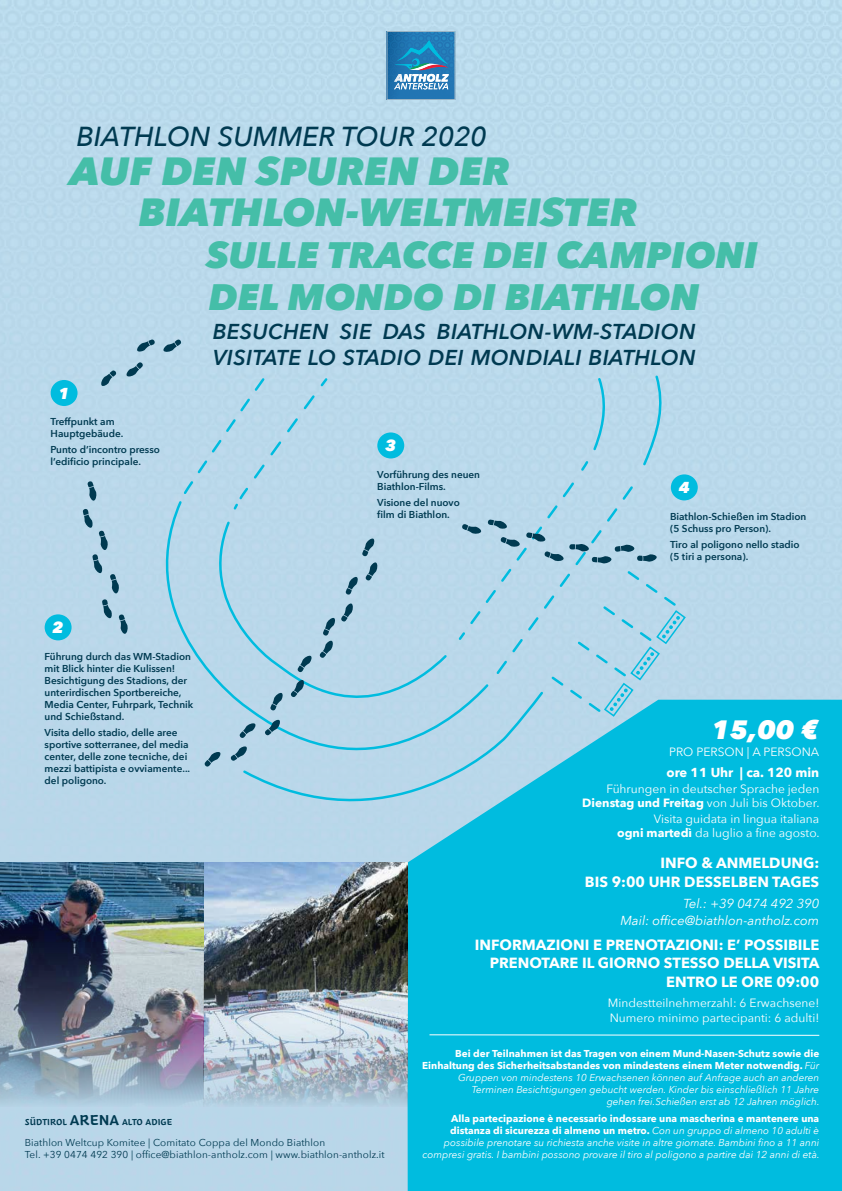
<style>
.page{position:relative;width:842px;height:1191px;background:#bad8eb}
.page>*{position:absolute;margin:0;border:0;box-sizing:border-box;transform-origin:0 0}
.t1{font:italic 800 39.2px/41.6px "Avenir Next";color:#45bea8}
.t2{font:italic 800 36.7px "Avenir Next";color:#45bea8}
.t3{font:italic 500 27.4px "Avenir Next";color:#003a51}
.t4{font:italic 800 26.5px "Avenir Next";color:#fff}
.t5{font:italic 600 21.5px/26px "Avenir Next";letter-spacing:.015em;color:#003a51}
.t6{font:italic 800 15.8px "Avenir Next";color:#fff}
.t7{font:700 14.7px/18.6px "Avenir Next";color:#fff;text-align:right}
.t8{font:italic 13px/17px "Avenir Next";color:#fff;text-align:right}
.t9{font:700 13px "Avenir Next";color:#fff}
.t10{font:12px/14.4px "Avenir Next";color:#fff;text-align:right}
.t11{font:italic 10px/12px "Avenir Next";color:#fff;text-align:right}
.t12{font:600 10px/12px "Avenir Next";color:#003a51}
.t13{font:10px/12px "Avenir Next";letter-spacing:.01em;color:#003a51}
.t14{font:10px "Suedtirol";color:#003a51}
.s1{font-weight:700}
.s2{font-size:16.5px}
.s3{font-weight:700;font-style:normal}
</style>
<div class="page">
<div style="left:407px;top:699px;width:435px;height:492px;background:#00bcdf"></div>
<svg style="left:162px;top:339px;width:19px;height:14px"></svg>
<svg style="left:125px;top:362px;width:18px;height:15px"></svg>
<svg style="left:136px;top:339px;width:19px;height:14px"></svg>
<svg style="left:100px;top:370px;width:16px;height:17px"></svg>
<div style="left:51px;top:380px;width:27px;height:26px;background:#00bcdf;border-radius:50%"></div>
<div style="left:377px;top:432px;width:27px;height:26px;background:#00bcdf;border-radius:50%"></div>
<div style="left:671px;top:474px;width:27px;height:26px;background:#00bcdf;border-radius:50%"></div>
<div style="left:45px;top:614px;width:27px;height:26px;background:#00bcdf;border-radius:50%"></div>
<img style="left:0;top:863px;width:407px;height:243px">
<svg style="left:87px;top:481px;width:10px;height:20px"></svg>
<svg style="left:83px;top:508px;width:45px;height:126px;background:#a5c6d9"></svg>
<div style="left:129px;top:499px;width:327px;height:296px;background:#b9d7ea"></div>
<div style="left:196px;top:519px;width:253px;height:205px;background:#b9d8ea"></div>
<div style="left:182px;top:376px;width:148px;height:136px;background:#b9d8eb"></div>
<svg style="left:241px;top:689px;width:304px;height:159px;background:#a1d3e8"></svg>
<div style="left:456px;top:374px;width:231px;height:344px;background:#b9d8eb"></div>
<svg style="left:270px;top:692px;width:14px;height:19px"></svg>
<svg style="left:240px;top:722px;width:17px;height:16px"></svg>
<svg style="left:204px;top:751px;width:18px;height:16px"></svg>
<svg style="left:298px;top:654px;width:15px;height:18px"></svg>
<svg style="left:291px;top:679px;width:14px;height:18px"></svg>
<svg style="left:265px;top:718px;width:16px;height:17px"></svg>
<svg style="left:230px;top:745px;width:18px;height:15px"></svg>
<svg style="left:320px;top:602px;width:34px;height:56px;background:#9cbed2"></svg>
<svg style="left:346px;top:537px;width:32px;height:58px;background:#9bbed1"></svg>
<svg style="left:428px;top:1033px;width:392px;height:3px"></svg>
<svg style="left:387px;top:31px;width:69px;height:69px;background:#3e89bb"></svg>
<h3 class="t3" style="left:77px;top:113px;width:412px">BIATHLON SUMMER TOUR 2020</h3>
<h1 class="t1" style="left:139px;top:150px;width:500px;text-indent:-69px">AUF DEN SPUREN DER<br>BIATHLON-WELTMEISTER</h1>
<h2 class="t2" style="left:207px;top:232px;width:553px">SULLE TRACCE DEI CAMPIONI</h2>
<h2 class="t2" style="left:209px;top:274px;width:492px">DEL MONDO DI BIATHLON</h2>
<h3 class="t6" style="left:59px;top:384px;width:13px">1</h3>
<p class="t12" style="left:51px;top:415px;width:74px">Treffpunkt am<br>Hauptgebäude.</p>
<p class="t12" style="left:51px;top:443px;width:111px">Punto d’incontro presso l’edificio principale.</p>
<h3 class="t5" style="left:213px;top:318px;width:485px">BESUCHEN SIE DAS BIATHLON-WM-STADION<br>VISITATE LO STADIO DEI MONDIALI BIATHLON</h3>
<h3 class="t6" style="left:385px;top:435px;width:13px">3</h3>
<p class="t12" style="left:377px;top:468px;width:104px">Vorführung des neuen<br>Biathlon-Films.</p>
<p class="t12" style="left:377px;top:496px;width:84px">Visione del nuovo film di Biathlon.</p>
<h3 class="t6" style="left:679px;top:477px;width:13px">4</h3>
<p class="t12" style="left:670px;top:510px;width:138px">Biathlon-Schießen im Stadion (5 Schuss pro Person).</p>
<p class="t12" style="left:670px;top:538px;width:131px">Tiro al poligono nello stadio (5 tiri a persona).</p>
<h3 class="t6" style="left:53px;top:617px;width:13px">2</h3>
<p class="t12" style="left:45px;top:650px;width:150px">Führung durch das WM-Stadion mit Blick hinter die Kulissen!<br>Besichtigung des Stadions, der unterirdischen Sportbereiche,<br>Media Center, Fuhrpark, Technik und Schießstand.</p>
<p class="t12" style="left:45px;top:726px;width:147px">Visita dello stadio, delle aree sportive sotterranee, del media center, delle zone tecniche, dei mezzi battipista e ovviamente... del poligono.</p>
<h3 class="t4" style="left:711px;top:713px;width:109px">15,00 €</h3>
<p class="t10" style="left:669px;top:744px;width:152px">PRO PERSON | A PERSONA</p>
<h3 class="t9" style="left:666px;top:761px;width:154px">ore 11 Uhr | ca. 120 min</h3>
<p class="t10" style="left:582px;top:781px;width:239px">Führungen in deutscher Sprache jeden<br><span class="s1">Dienstag und Freitag</span> von Juli bis Oktober.</p>
<p class="t10" style="left:617px;top:811px;width:204px">Visita guidata in lingua italiana<br><span class="s1">ogni martedì</span> da luglio a fine agosto.</p>
<p class="t14" style="left:25px;top:1116px;width:149px">SÜDTIROL <span class="s2">ARENA</span> ALTO ADIGE</p>
<p class="t13" style="left:25px;top:1136px;width:361px">Biathlon Weltcup Komitee | Comitato Coppa del Mondo Biathlon<br>Tel. +39 0474 492 390 | office@biathlon-antholz.com | www.biathlon-antholz.it</p>
<h3 class="t7" style="left:585px;top:853px;width:236px">INFO &amp; ANMELDUNG:<br>BIS 9:00 UHR DESSELBEN TAGES</h3>
<h3 class="t8" style="left:620px;top:894px;width:200px">Tel.: +39 0474 492 390<br>Mail: office@biathlon-antholz.com</h3>
<h3 class="t7" style="left:475px;top:935px;width:346px">INFORMAZIONI E PRENOTAZIONI: E’ POSSIBILE<br>PRENOTARE IL GIORNO STESSO DELLA VISITA<br>ENTRO LE ORE 09:00</h3>
<p class="t10" style="left:608px;top:994px;width:213px;line-height:14.7px;text-align:left">Mindestteilnehmerzahl: 6 Erwachsene!<br>Numero minimo partecipanti: 6 adulti!</p>
<p class="t11" style="left:422px;top:1046px;width:399px"><span class="s3">Bei der Teilnahmen ist das Tragen von einem Mund-Nasen-Schutz sowie die Einhaltung des Sicherheitsabstandes von mindestens einem Meter notwendig.</span> Für Gruppen von mindestens 10 Erwachsenen können auf Anfrage auch an anderen Terminen Besichtigungen gebucht werden. Kinder bis einschließlich 11 Jahre<br>gehen frei.Schießen erst ab 12 Jahren möglich.</p>
<p class="t11" style="left:423px;top:1112px;width:399px"><span class="s3">Alla partecipazione è necessario indossare una mascherina e mantenere una distanza di sicurezza di almeno un metro.</span> Con un gruppo di almeno 10 adulti è possibile prenotare su richiesta anche visite in altre giornate. Bambini fino a 11 anni compresi gratis. I bambini possono provare il tiro al poligono a partire dai 12 anni di età.</p>
</div>
